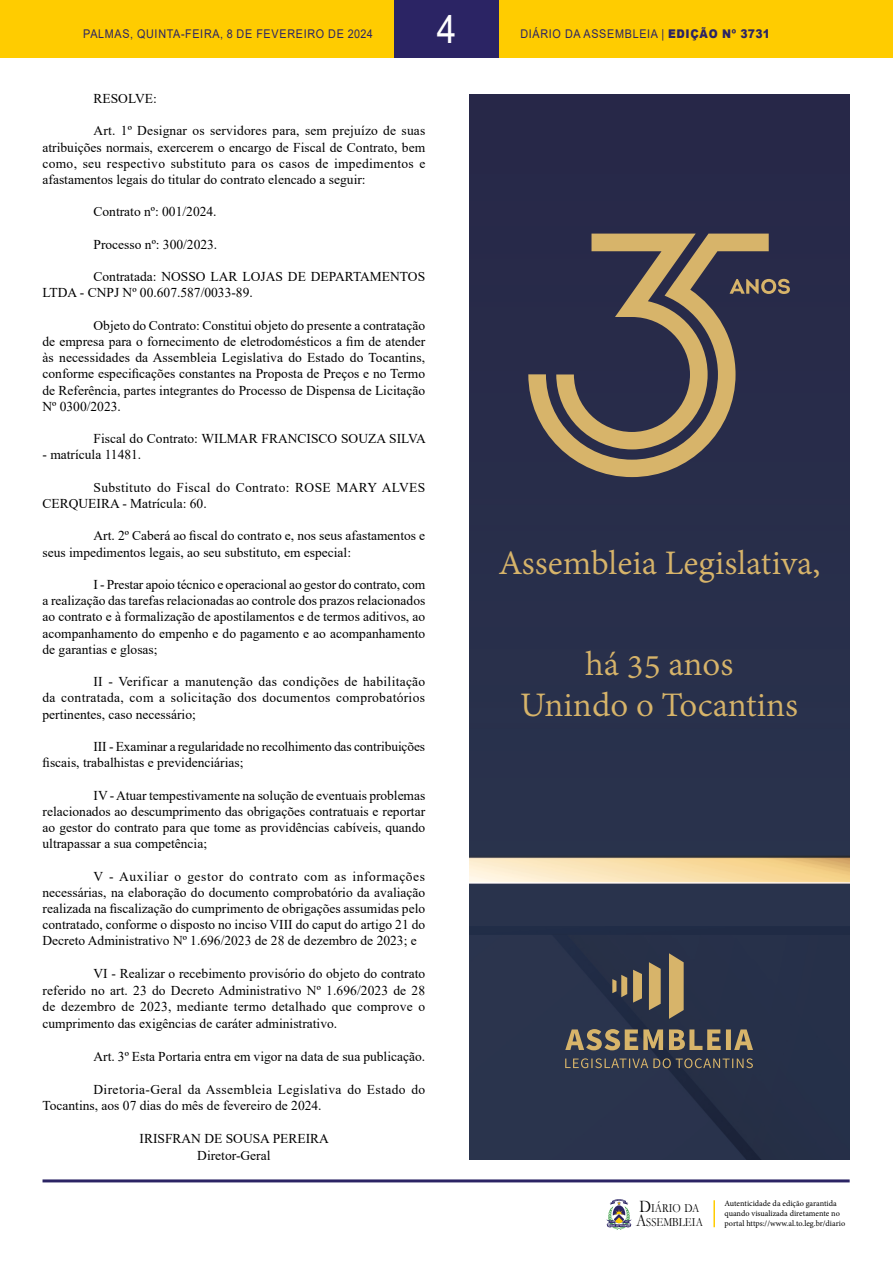
<style>
.page{position:relative;width:893px;height:1263px;background:#fff}
.page>*{position:absolute;margin:0;border:0;box-sizing:border-box;transform-origin:0 0}
.t1{font:39px "Arial";color:#fff;scale:.9 1}
.t2{font:37.2px/41.1px "Adobe Devanagari";color:#d7b46a;text-align:center}
.t3{font:13.5px/16.2px "Times New Roman";color:#000;text-align:justify}
.t4{font:13.5px/16.2px "Times New Roman";letter-spacing:.025em;color:#000}
.t5{font:12.45px/14px "Garamond";color:#000;scale:.85 1}
.t6{font:12px "Arial";letter-spacing:.065em;color:#2b2464;scale:.9 1}
.t7{font:8.25px/9.9px "Minion Pro";color:#000}
.s1{font-weight:900}
.s2{font-size:17.85px}
</style>
<div class="page">
<div style="left:0;top:0;width:893px;height:58px;background:#fc0"></div>
<hr style="left:43px;top:1179px;width:807px;height:3px;background:#2b2464">
<svg style="left:606px;top:1199px;width:26px;height:31px"></svg>
<div style="left:394px;top:0;width:105px;height:58px;background:#2b2464"></div>
<hr style="left:713px;top:1200px;width:2px;height:27px;background:#fc0">
<div style="left:469px;top:934px;width:380px;height:226px;background:#27314a"></div>
<img style="left:469px;top:883px;width:380px;height:51px">
<div style="left:469px;top:95px;width:380px;height:786px;background:#282e4b"></div>
<svg style="left:769px;top:279px;width:21px;height:15px"></svg>
<svg style="left:528px;top:234px;width:241px;height:243px;background:#5d5453"></svg>
<svg style="left:565px;top:1029px;width:188px;height:21px;background:#7e7159"></svg>
<svg style="left:565px;top:1058px;width:188px;height:10px;background:#535151"></svg>
<svg style="left:649px;top:962px;width:12px;height:48px"></svg>
<svg style="left:669px;top:953px;width:15px;height:66px"></svg>
<svg style="left:633px;top:970px;width:9px;height:33px"></svg>
<svg style="left:612px;top:975px;width:15px;height:22px"></svg>
<h1 class="t1" style="left:437px;top:2px;width:23px">4</h1>
<p class="t6" style="left:83px;top:25px;width:323px">PALMAS, QUINTA-FEIRA, 8 DE FEVEREIRO DE 2024</p>
<p class="t6" style="left:520px;top:25px;width:279px">DIÁRIO DA ASSEMBLEIA | <span class="s1">EDIÇÃO Nº 3731</span></p>
<p class="t3" style="left:94px;top:90px;width:65px">RESOLVE:</p>
<p class="t3" style="left:43px;top:122px;width:384px;text-indent:51px">Art. 1º Designar os servidores para, sem prejuízo de suas atribuições normais, exercerem o encargo de Fiscal de Contrato, bem como, seu respectivo substituto para os casos de impedimentos e afastamentos legais do titular do contrato elencado a seguir:</p>
<p class="t3" style="left:94px;top:203px;width:125px">Contrato nº: 001/2024.</p>
<p class="t3" style="left:94px;top:236px;width:125px">Processo nº: 300/2023.</p>
<p class="t3" style="left:43px;top:268px;width:384px;text-indent:51px">Contratada: NOSSO LAR LOJAS DE DEPARTAMENTOS<br>LTDA - CNPJ Nº 00.607.587/0033-89.</p>
<p class="t3" style="left:43px;top:317px;width:384px;text-indent:51px">Objeto do Contrato: Constitui objeto do presente a contratação de empresa para o fornecimento de eletrodomésticos a fim de atender às necessidades da Assembleia Legislativa do Estado do Tocantins, conforme especificações constantes na Proposta de Preços e no Termo de Referência, partes integrantes do Processo de Dispensa de Licitação Nº 0300/2023.</p>
<p class="t3" style="left:94px;top:430px;width:334px">Fiscal do Contrato: WILMAR FRANCISCO SOUZA SILVA</p>
<p class="t3" style="left:43px;top:446px;width:100px">- matrícula 11481.</p>
<p class="t4" style="left:43px;top:479px;width:384px;text-indent:51px">Substituto do Fiscal do Contrato: ROSE MARY ALVES<br>CERQUEIRA - Matrícula: 60.</p>
<p class="t3" style="left:43px;top:527px;width:384px;text-indent:51px">Art. 2º Caberá ao fiscal do contrato e, nos seus afastamentos e seus impedimentos legais, ao seu substituto, em especial:</p>
<p class="t3" style="left:43px;top:576px;width:384px;text-indent:51px">I - Prestar apoio técnico e operacional ao gestor do contrato, com a realização das tarefas relacionadas ao controle dos prazos relacionados ao contrato e à formalização de apostilamentos e de termos aditivos, ao acompanhamento do empenho e do pagamento e ao acompanhamento de garantias e glosas;</p>
<p class="t3" style="left:43px;top:673px;width:384px;text-indent:51px">II - Verificar a manutenção das condições de habilitação da contratada, com a solicitação dos documentos comprobatórios pertinentes, caso necessário;</p>
<p class="t3" style="left:43px;top:738px;width:384px;text-indent:51px">III - Examinar a regularidade no recolhimento das contribuições fiscais, trabalhistas e previdenciárias;</p>
<p class="t3" style="left:43px;top:786px;width:384px;text-indent:51px">IV - Atuar tempestivamente na solução de eventuais problemas relacionados ao descumprimento das obrigações contratuais e reportar ao gestor do contrato para que tome as providências cabíveis, quando ultrapassar a sua competência;</p>
<p class="t3" style="left:43px;top:867px;width:384px;text-indent:51px">V - Auxiliar o gestor do contrato com as informações necessárias, na elaboração do documento comprobatório da avaliação realizada na fiscalização do cumprimento de obrigações assumidas pelo contratado, conforme o disposto no inciso VIII do caput do artigo 21 do Decreto Administrativo Nº 1.696/2023 de 28 de dezembro de 2023; e</p>
<p class="t3" style="left:43px;top:965px;width:384px;text-indent:51px">VI - Realizar o recebimento provisório do objeto do contrato referido no art. 23 do Decreto Administrativo Nº 1.696/2023 de 28 de dezembro de 2023, mediante termo detalhado que comprove o cumprimento das exigências de caráter administrativo.</p>
<p class="t3" style="left:94px;top:1047px;width:333px">Art. 3º Esta Portaria entra em vigor na data de sua publicação.</p>
<p class="t4" style="left:43px;top:1080px;width:384px;text-indent:51px">Diretoria-Geral da Assembleia Legislativa do Estado do<br>Tocantins, aos 07 dias do mês de fevereiro de 2024.</p>
<p class="t3" style="left:140px;top:1130px;width:191px;text-align:center">IRISFRAN DE SOUSA PEREIRA<br>Diretor-Geral</p>
<h2 class="t2" style="left:498px;top:545px;width:324px">Assembleia Legislativa,</h2>
<h2 class="t2" style="left:520px;top:646px;width:279px">há 35 anos<br>Unindo o Tocantins</h2>
<p class="t5" style="left:636px;top:1201px;width:80px"><span class="s2">D</span>IÁRIO DA<br><span class="s2">A</span>SSEMBLEIA</p>
<p class="t7" style="left:724px;top:1199px;width:122px">Autenticidade da edição garantida quando visualizada diretamente no portal https://www.al.to.leg.br/diario</p>
</div>
